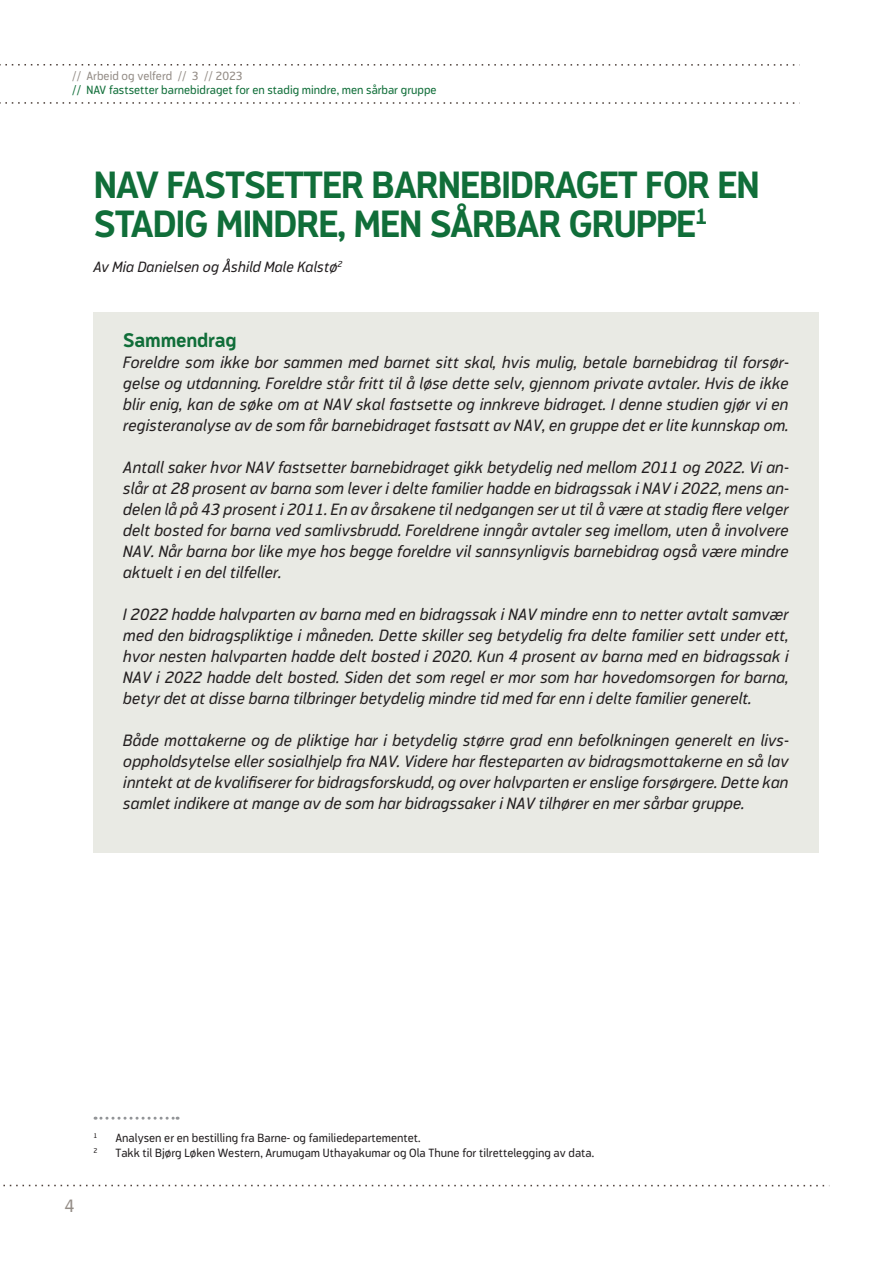
<style>
.page{position:relative;width:893px;height:1263px;background:#fff}
.page>*{position:absolute;margin:0;border:0;box-sizing:border-box;transform-origin:0 0}
.t1{font:700 37.5px/39px "Modus";letter-spacing:-.025em;color:#106e39}
.t2{font:700 19.5px "Modus";letter-spacing:-.01em;color:#106e39}
.t3{font:18px "Modus";color:#948d87}
.t4{font:italic 16.5px/21px "Modus";color:#231f20;text-align:justify}
.t5{font:italic 15px "Modus";color:#231f20}
.t6{font:12px "Modus";color:#231f20}
.t7{font:12px "Modus";color:#106e39}
.t8{font:12px "Modus";color:#948d87}
.t9{font:7.05px "Modus";color:#231f20}
</style>
<div class="page">
<svg style="left:0;top:64px;width:795px;height:2px"></svg>
<svg style="left:0;top:102px;width:795px;height:2px"></svg>
<svg style="left:3px;top:1185px;width:822px;height:1px"></svg>
<div style="left:94px;top:312px;width:725px;height:541px;background:#e9eae4"></div>
<svg style="left:95px;top:1117px;width:83px;height:3px"></svg>
<p class="t8" style="left:72px;top:69px;width:172px">// Arbeid og velferd // 3 // 2023</p>
<p class="t7" style="left:72px;top:83px;width:366px">// NAV fastsetter barnebidraget for en stadig mindre, men sårbar gruppe</p>
<h1 class="t1" style="left:94px;top:165px;width:667px">NAV FASTSETTER BARNEBIDRAGET FOR EN<br>STADIG MINDRE, MEN SÅRBAR GRUPPE<sup>1</sup></h1>
<p class="t5" style="left:94px;top:258px;width:250px">Av Mia Danielsen og Åshild Male Kalstø<sup>2</sup></p>
<p class="t2" style="left:123px;top:329px;width:115px">Sammendrag</p>
<p class="t4" style="left:123px;top:351px;width:667px">Foreldre som ikke bor sammen med barnet sitt skal, hvis mulig, betale barnebidrag til forsør&shy;gelse og utdanning. Foreldre står fritt til å løse dette selv, gjennom private avtaler. Hvis de ikke blir enig, kan de søke om at NAV skal fastsette og innkreve bidraget. I denne studien gjør vi en registeranalyse av de som får barnebidraget fastsatt av NAV, en gruppe det er lite kunnskap om.</p>
<p class="t4" style="left:123px;top:456px;width:667px">Antall saker hvor NAV fastsetter barnebidraget gikk betydelig ned mellom 2011 og 2022. Vi an&shy;slår at 28 prosent av barna som lever i delte familier hadde en bidragssak i NAV i 2022, mens an&shy;delen lå på 43 prosent i 2011. En av årsakene til nedgangen ser ut til å være at stadig flere velger delt bosted for barna ved samlivsbrudd. Foreldrene inngår avtaler seg imellom, uten å involvere NAV. Når barna bor like mye hos begge foreldre vil sannsynligvis barnebidrag også være mindre aktuelt i en del tilfeller.</p>
<p class="t4" style="left:123px;top:603px;width:667px">I 2022 hadde halvparten av barna med en bidragssak i NAV mindre enn to netter avtalt samvær med den bidragspliktige i måneden. Dette skiller seg betydelig fra delte familier sett under ett, hvor nesten halvparten hadde delt bosted i 2020. Kun 4 prosent av barna med en bidragssak i NAV i 2022 hadde delt bosted. Siden det som regel er mor som har hovedomsorgen for barna, betyr det at disse barna tilbringer betydelig mindre tid med far enn i delte familier generelt.</p>
<p class="t4" style="left:123px;top:729px;width:667px">Både mottakerne og de pliktige har i betydelig større grad enn befolkningen generelt en livs&shy;oppholdsytelse eller sosialhjelp fra NAV. Videre har flesteparten av bidragsmottakerne en så lav inntekt at de kvalifiserer for bidragsforskudd, og over halvparten er enslige forsørgere. Dette kan samlet indikere at mange av de som har bidragssaker i NAV tilhører en mer sårbar gruppe.</p>
<p class="t3" style="left:65px;top:1195px;width:12px">4</p>
<p class="t9" style="left:94px;top:1131px;width:5px">1</p>
<p class="t6" style="left:115px;top:1131px;width:307px">Analysen er en bestilling fra Barne- og familiedepartementet.</p>
<p class="t9" style="left:94px;top:1146px;width:5px">2</p>
<p class="t6" style="left:115px;top:1146px;width:480px">Takk til Bjørg Løken Western, Arumugam Uthayakumar og Ola Thune for tilrettelegging av data.</p>
</div>
